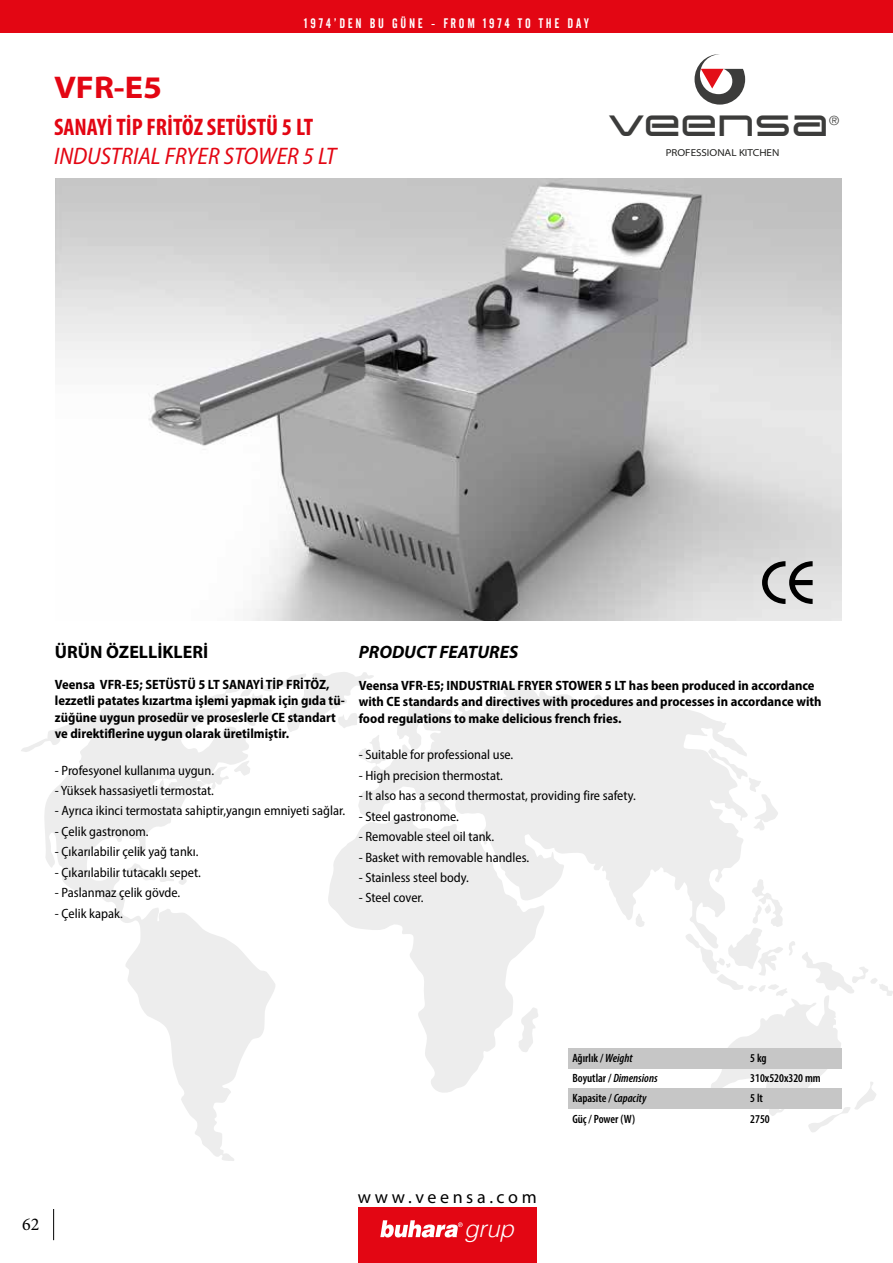
<style>
.page{position:relative;width:893px;height:1263px;background:#fff}
.page>*{position:absolute;margin:0;border:0;box-sizing:border-box;transform-origin:0 0}
.t1{font:700 39.15px "Expansiva";color:#3c3c3b}
.t2{font:700 semi-expanded 31.5px "Myriad Pro";color:#e30613}
.t3{font:700 condensed 24px "Myriad Pro";color:#e30613}
.t4{font:italic semi-condensed 24px "Myriad Pro";color:#e30613}
.t5{font:italic 300 23.55px "Helvetica";color:#fff}
.t6{font:700 18px "Myriad Pro";color:#000}
.t7{font:italic 700 18px "Myriad Pro";color:#000}
.t8{font:18px "Myriad Pro";letter-spacing:.2em;color:#000}
.t9{font:18px "Minion Pro";color:#000}
.t10{font:semi-condensed 13.5px "Myriad Pro";color:#000}
.t11{font:700 semi-condensed 13.5px/16.2px "Myriad Pro";color:#000}
.t12{font:13.5px "Alternate Gothic No 2 BT";letter-spacing:.2em;color:#fff}
.t13{font:300 12.6px "Helvetica";color:#3c3c3b}
.t14{font:600 condensed 12px/20.2px "Myriad Pro";color:#000}
.t15{font:semi-expanded 10.05px "Myriad Pro";color:#1e1e1c}
.s1{font-style:italic}
</style>
<div class="page">
<div style="left:0;top:0;width:893px;height:33px;background:#e30613"></div>
<svg style="left:695px;top:54px;width:50px;height:51px"></svg>
<hr style="left:53px;top:1209px;width:1px;height:31px;background:#000">
<div style="left:358px;top:1207px;width:179px;height:56px;background:#e30613"></div>
<svg style="left:380px;top:1220px;width:83px;height:17px"></svg>
<svg style="left:21px;top:701px;width:254px;height:460px"></svg>
<svg style="left:234px;top:760px;width:17px;height:16px"></svg>
<svg style="left:202px;top:672px;width:172px;height:61px"></svg>
<svg style="left:126px;top:862px;width:61px;height:23px"></svg>
<svg style="left:325px;top:682px;width:418px;height:411px;fill:#ededed"></svg>
<svg style="left:517px;top:1007px;width:23px;height:46px"></svg>
<svg style="left:635px;top:913px;width:10px;height:15px"></svg>
<svg style="left:707px;top:748px;width:71px;height:82px"></svg>
<svg style="left:685px;top:879px;width:208px;height:253px"></svg>
<img style="left:55px;top:179px;width:786px;height:442px">
<svg style="left:762px;top:561px;width:51px;height:43px;background:#929292"></svg>
<div style="left:568px;top:1048px;width:274px;height:20px;background:#c6c6c6"></div>
<div style="left:568px;top:1088px;width:274px;height:20px;background:#c6c6c6"></div>
<p class="t12" style="left:304px;top:16px;width:286px">1974’DEN BU GÜNE - FROM 1974 TO THE DAY</p>
<h2 class="t2" style="left:54px;top:67px;width:109px">VFR-E5</h2>
<h3 class="t3" style="left:54px;top:112px;width:261px">SANAYİ TİP FRİTÖZ SETÜSTÜ 5 LT</h3>
<h3 class="t4" style="left:54px;top:141px;width:284px">INDUSTRIAL FRYER STOWER 5 LT</h3>
<h1 class="t1" style="left:609px;top:97px;width:223px">veensa</h1>
<p class="t13" style="left:829px;top:110px;width:12px">®</p>
<p class="t15" style="left:666px;top:146px;width:115px">PROFESSIONAL KITCHEN</p>
<h3 class="t6" style="left:55px;top:640px;width:155px">ÜRÜN ÖZELLİKLERİ</h3>
<p class="t11" style="left:55px;top:676px;width:291px">Veensa VFR-E5; SETÜSTÜ 5 LT SANAYİ TİP FRİTÖZ, lezzetli patates kızartma işlemi yapmak için gıda tü&shy;züğüne uygun prosedür ve proseslerle CE standart ve direktiflerine uygun olarak üretilmiştir.</p>
<p class="t10" style="left:55px;top:762px;width:161px">- Profesyonel kullanıma uygun.</p>
<p class="t10" style="left:55px;top:782px;width:161px">- Yüksek hassasiyetli termostat.</p>
<p class="t10" style="left:55px;top:803px;width:292px">- Ayrıca ikinci termostata sahiptir,yangın emniyeti sağlar.</p>
<p class="t10" style="left:55px;top:823px;width:95px">- Çelik gastronom.</p>
<p class="t10" style="left:55px;top:843px;width:145px">- Çıkarılabilir çelik yağ tankı.</p>
<p class="t10" style="left:55px;top:864px;width:147px">- Çıkarılabilir tutacaklı sepet.</p>
<p class="t10" style="left:55px;top:884px;width:127px">- Paslanmaz çelik gövde.</p>
<p class="t10" style="left:55px;top:905px;width:70px">- Çelik kapak.</p>
<h3 class="t7" style="left:359px;top:640px;width:161px">PRODUCT FEATURES</h3>
<p class="t11" style="left:359px;top:677px;width:464px">Veensa VFR-E5; INDUSTRIAL FRYER STOWER 5 LT has been produced in accordance with CE standards and directives with procedures and processes in accordance with food regulations to make delicious french fries.</p>
<p class="t10" style="left:359px;top:746px;width:156px">- Suitable for professional use.</p>
<p class="t10" style="left:359px;top:767px;width:146px">- High precision thermostat.</p>
<p class="t10" style="left:359px;top:787px;width:279px">- It also has a second thermostat, providing fire safety.</p>
<p class="t10" style="left:359px;top:808px;width:102px">- Steel gastronome.</p>
<p class="t10" style="left:359px;top:828px;width:137px">- Removable steel oil tank.</p>
<p class="t10" style="left:359px;top:849px;width:172px">- Basket with removable handles.</p>
<p class="t10" style="left:359px;top:869px;width:112px">- Stainless steel body.</p>
<p class="t10" style="left:359px;top:890px;width:67px">- Steel cover.</p>
<h3 class="t8" style="left:358px;top:1186px;width:180px">www.veensa.com</h3>
<p class="t14" style="left:572px;top:1047px;width:87px">Ağırlık / <span class="s1">Weight<br></span>Boyutlar / <span class="s1">Dimensions<br></span>Kapasite / <span class="s1">Capacity<br></span>Güç / Power (W)</p>
<p class="t14" style="left:750px;top:1047px;width:72px">5 kg<br>310x520x320 mm<br>5 lt<br>2750</p>
<h3 class="t9" style="left:22px;top:1212px;width:19px">62</h3>
<h3 class="t5" style="left:464px;top:1208px;width:51px">grup</h3>
</div>
